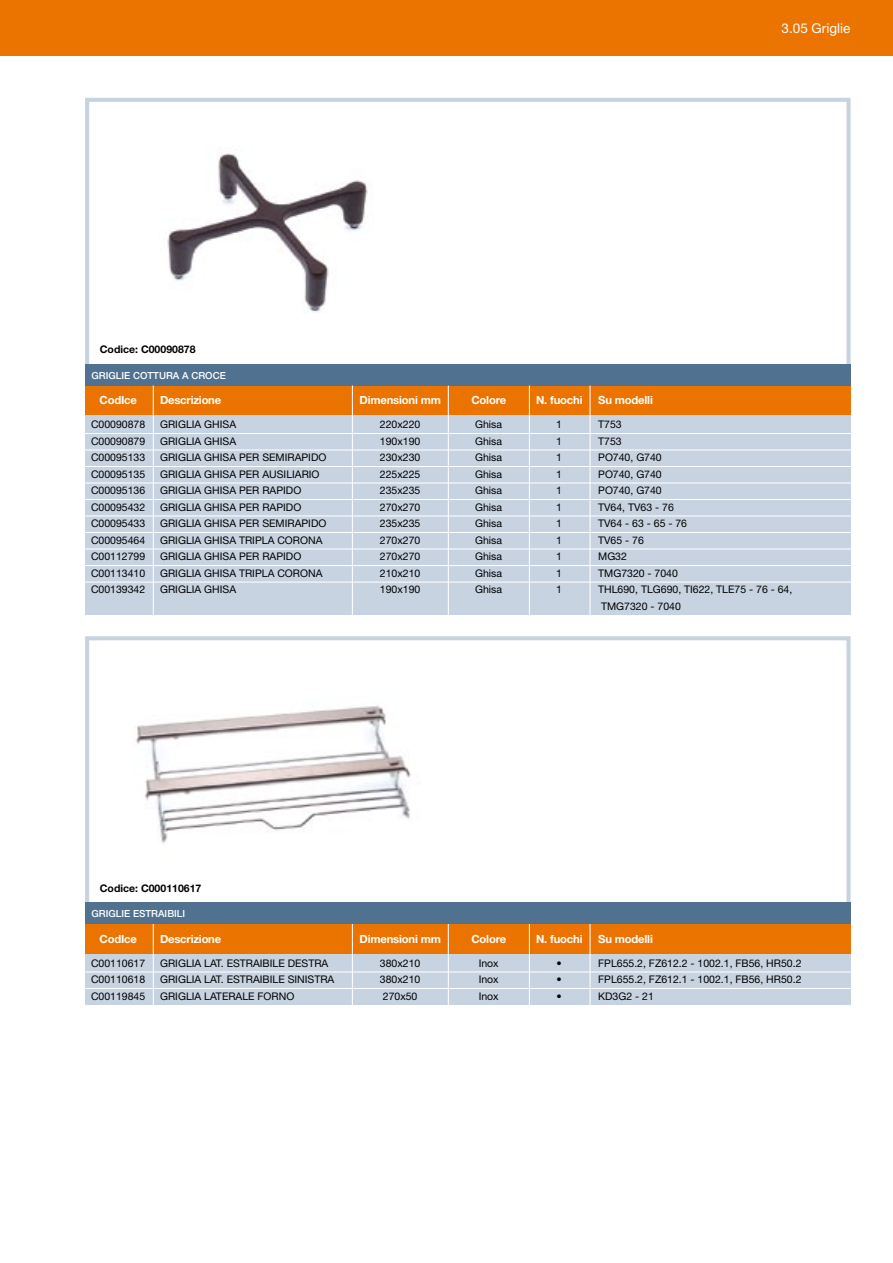
<style>
.page{position:relative;width:893px;height:1263px;background:#fff}
.page>*{position:absolute;margin:0;border:0;box-sizing:border-box;transform-origin:0 0}
.t1{font:13.5px "Helvetica Neue";color:#fff}
.t2{font:700 11.25px "Helvetica Neue";letter-spacing:-.015em;color:#fff}
.t3{font:10.5px/16.5px "Helvetica Neue";color:#000}
.t4{font:700 10.5px "Helvetica Neue";color:#000}
.t5{font:500 9.75px "Helvetica Neue";color:#fff}
</style>
<div class="page">
<div style="left:0;top:0;width:893px;height:55px;background:#eb7400"></div>
<img style="left:167px;top:153px;width:201px;height:160px">
<div style="left:85px;top:98px;width:765px;height:271px;border:4px solid #c7d3e0"></div>
<div style="left:85px;top:415px;width:765px;height:200px;background:#c7d3e0"></div>
<div style="left:85px;top:386px;width:765px;height:29px;background:#eb7400"></div>
<div style="left:85px;top:364px;width:765px;height:22px;background:#50718f"></div>
<hr style="left:85px;top:433px;width:766px;height:1px;background:#fff">
<hr style="left:85px;top:449px;width:766px;height:1px;background:#fff">
<hr style="left:85px;top:466px;width:766px;height:1px;background:#fff">
<hr style="left:85px;top:482px;width:766px;height:1px;background:#fff">
<hr style="left:85px;top:499px;width:766px;height:1px;background:#fff">
<hr style="left:85px;top:532px;width:766px;height:1px;background:#fff">
<hr style="left:85px;top:548px;width:766px;height:1px;background:#fff">
<hr style="left:85px;top:515px;width:766px;height:1px;background:#fff">
<hr style="left:85px;top:565px;width:766px;height:1px;background:#fff">
<hr style="left:153px;top:386px;width:1px;height:229px;background:#fff">
<hr style="left:448px;top:386px;width:1px;height:229px;background:#fff">
<hr style="left:352px;top:386px;width:1px;height:229px;background:#fff">
<hr style="left:529px;top:386px;width:1px;height:229px;background:#fff">
<hr style="left:589px;top:386px;width:2px;height:229px;background:#fff">
<hr style="left:85px;top:581px;width:766px;height:2px;background:#fff">
<img style="left:135px;top:705px;width:277px;height:139px">
<div style="left:85px;top:636px;width:765px;height:271px;border:4px solid #c7d3e0"></div>
<div style="left:85px;top:953px;width:765px;height:52px;background:#c7d3e0"></div>
<div style="left:85px;top:924px;width:765px;height:30px;background:#eb7400"></div>
<div style="left:85px;top:903px;width:765px;height:21px;background:#50718f"></div>
<hr style="left:85px;top:971px;width:766px;height:1px;background:#fff">
<hr style="left:85px;top:988px;width:766px;height:1px;background:#fff">
<hr style="left:153px;top:924px;width:1px;height:82px;background:#fff">
<hr style="left:448px;top:924px;width:1px;height:82px;background:#fff">
<hr style="left:352px;top:924px;width:1px;height:82px;background:#fff">
<hr style="left:529px;top:924px;width:1px;height:82px;background:#fff">
<hr style="left:589px;top:924px;width:2px;height:82px;background:#fff">
<p class="t4" style="left:100px;top:343px;width:97px">Codice: C00090878</p>
<p class="t1" style="left:782px;top:20px;width:70px">3.05 Griglie</p>
<p class="t5" style="left:91px;top:369px;width:136px">GRIGLIE COTTURA A CROCE</p>
<p class="t2" style="left:99px;top:393px;width:39px">CodIce</p>
<p class="t2" style="left:160px;top:393px;width:63px">Descrizione</p>
<p class="t2" style="left:360px;top:393px;width:83px">Dimensioni mm</p>
<p class="t2" style="left:471px;top:393px;width:36px">Colore</p>
<p class="t2" style="left:536px;top:393px;width:48px">N. fuochi</p>
<p class="t2" style="left:598px;top:393px;width:56px">Su modelli</p>
<p class="t3" style="left:91px;top:416px;width:56px">C00090878</p>
<p class="t3" style="left:160px;top:416px;width:78px">GRIGLIA GHISA</p>
<p class="t3" style="left:380px;top:416px;width:42px">220x220</p>
<p class="t3" style="left:475px;top:416px;width:29px">Ghisa</p>
<p class="t3" style="left:556px;top:416px;width:7px">1</p>
<p class="t3" style="left:598px;top:416px;width:25px">T753</p>
<p class="t3" style="left:91px;top:433px;width:56px">C00090879</p>
<p class="t3" style="left:160px;top:433px;width:78px">GRIGLIA GHISA</p>
<p class="t3" style="left:380px;top:433px;width:42px">190x190</p>
<p class="t3" style="left:475px;top:433px;width:29px">Ghisa</p>
<p class="t3" style="left:556px;top:433px;width:7px">1</p>
<p class="t3" style="left:598px;top:433px;width:25px">T753</p>
<p class="t3" style="left:91px;top:449px;width:56px">C00095133</p>
<p class="t3" style="left:160px;top:449px;width:168px">GRIGLIA GHISA PER SEMIRAPIDO</p>
<p class="t3" style="left:380px;top:449px;width:42px">230x230</p>
<p class="t3" style="left:475px;top:449px;width:29px">Ghisa</p>
<p class="t3" style="left:556px;top:449px;width:7px">1</p>
<p class="t3" style="left:598px;top:449px;width:65px">PO740, G740</p>
<p class="t3" style="left:91px;top:466px;width:56px">C00095135</p>
<p class="t3" style="left:160px;top:466px;width:161px">GRIGLIA GHISA PER AUSILIARIO</p>
<p class="t3" style="left:380px;top:466px;width:42px">225x225</p>
<p class="t3" style="left:475px;top:466px;width:29px">Ghisa</p>
<p class="t3" style="left:556px;top:466px;width:7px">1</p>
<p class="t3" style="left:598px;top:466px;width:65px">PO740, G740</p>
<p class="t3" style="left:91px;top:482px;width:56px">C00095136</p>
<p class="t3" style="left:160px;top:482px;width:143px">GRIGLIA GHISA PER RAPIDO</p>
<p class="t3" style="left:380px;top:482px;width:42px">235x235</p>
<p class="t3" style="left:475px;top:482px;width:29px">Ghisa</p>
<p class="t3" style="left:556px;top:482px;width:7px">1</p>
<p class="t3" style="left:598px;top:482px;width:65px">PO740, G740</p>
<p class="t3" style="left:91px;top:499px;width:56px">C00095432</p>
<p class="t3" style="left:160px;top:499px;width:143px">GRIGLIA GHISA PER RAPIDO</p>
<p class="t3" style="left:380px;top:499px;width:42px">270x270</p>
<p class="t3" style="left:475px;top:499px;width:29px">Ghisa</p>
<p class="t3" style="left:556px;top:499px;width:7px">1</p>
<p class="t3" style="left:598px;top:499px;width:77px">TV64, TV63 - 76</p>
<p class="t3" style="left:91px;top:515px;width:56px">C00095433</p>
<p class="t3" style="left:160px;top:515px;width:168px">GRIGLIA GHISA PER SEMIRAPIDO</p>
<p class="t3" style="left:380px;top:515px;width:42px">235x235</p>
<p class="t3" style="left:475px;top:515px;width:29px">Ghisa</p>
<p class="t3" style="left:556px;top:515px;width:7px">1</p>
<p class="t3" style="left:598px;top:515px;width:90px">TV64 - 63 - 65 - 76</p>
<p class="t3" style="left:91px;top:532px;width:56px">C00095464</p>
<p class="t3" style="left:160px;top:532px;width:164px">GRIGLIA GHISA TRIPLA CORONA</p>
<p class="t3" style="left:380px;top:532px;width:42px">270x270</p>
<p class="t3" style="left:475px;top:532px;width:29px">Ghisa</p>
<p class="t3" style="left:556px;top:532px;width:7px">1</p>
<p class="t3" style="left:598px;top:532px;width:47px">TV65 - 76</p>
<p class="t3" style="left:91px;top:548px;width:56px">C00112799</p>
<p class="t3" style="left:160px;top:548px;width:143px">GRIGLIA GHISA PER RAPIDO</p>
<p class="t3" style="left:380px;top:548px;width:42px">270x270</p>
<p class="t3" style="left:475px;top:548px;width:29px">Ghisa</p>
<p class="t3" style="left:556px;top:548px;width:7px">1</p>
<p class="t3" style="left:598px;top:548px;width:30px">MG32</p>
<p class="t3" style="left:91px;top:565px;width:56px">C00113410</p>
<p class="t3" style="left:160px;top:565px;width:164px">GRIGLIA GHISA TRIPLA CORONA</p>
<p class="t3" style="left:380px;top:565px;width:42px">210x210</p>
<p class="t3" style="left:475px;top:565px;width:29px">Ghisa</p>
<p class="t3" style="left:556px;top:565px;width:7px">1</p>
<p class="t3" style="left:598px;top:565px;width:81px">TMG7320 - 7040</p>
<p class="t3" style="left:91px;top:581px;width:56px">C00139342</p>
<p class="t3" style="left:160px;top:581px;width:78px">GRIGLIA GHISA</p>
<p class="t3" style="left:380px;top:581px;width:42px">190x190</p>
<p class="t3" style="left:475px;top:581px;width:29px">Ghisa</p>
<p class="t3" style="left:556px;top:581px;width:7px">1</p>
<p class="t3" style="left:598px;top:581px;width:196px">THL690, TLG690, TI622, TLE75 - 76 - 64,<br>TMG7320 - 7040</p>
<p class="t4" style="left:100px;top:881px;width:103px">Codice: C000110617</p>
<p class="t5" style="left:91px;top:908px;width:95px">GRIGLIE ESTRAIBILI</p>
<p class="t2" style="left:99px;top:932px;width:39px">CodIce</p>
<p class="t2" style="left:160px;top:932px;width:63px">Descrizione</p>
<p class="t2" style="left:360px;top:932px;width:83px">Dimensioni mm</p>
<p class="t2" style="left:471px;top:932px;width:36px">Colore</p>
<p class="t2" style="left:536px;top:932px;width:48px">N. fuochi</p>
<p class="t2" style="left:598px;top:932px;width:56px">Su modelli</p>
<p class="t3" style="left:91px;top:955px;width:56px">C00110617</p>
<p class="t3" style="left:160px;top:955px;width:170px">GRIGLIA LAT. ESTRAIBILE DESTRA</p>
<p class="t3" style="left:380px;top:955px;width:42px">380x210</p>
<p class="t3" style="left:479px;top:955px;width:22px">Inox</p>
<p class="t3" style="left:557px;top:955px;width:7px">•</p>
<p class="t3" style="left:598px;top:955px;width:205px">FPL655.2, FZ612.2 - 1002.1, FB56, HR50.2</p>
<p class="t3" style="left:91px;top:971px;width:56px">C00110618</p>
<p class="t3" style="left:160px;top:971px;width:176px">GRIGLIA LAT. ESTRAIBILE SINISTRA</p>
<p class="t3" style="left:380px;top:971px;width:42px">380x210</p>
<p class="t3" style="left:479px;top:971px;width:22px">Inox</p>
<p class="t3" style="left:557px;top:971px;width:7px">•</p>
<p class="t3" style="left:598px;top:971px;width:205px">FPL655.2, FZ612.1 - 1002.1, FB56, HR50.2</p>
<p class="t3" style="left:91px;top:988px;width:56px">C00119845</p>
<p class="t3" style="left:160px;top:988px;width:136px">GRIGLIA LATERALE FORNO</p>
<p class="t3" style="left:383px;top:988px;width:36px">270x50</p>
<p class="t3" style="left:479px;top:988px;width:22px">Inox</p>
<p class="t3" style="left:557px;top:988px;width:7px">•</p>
<p class="t3" style="left:598px;top:988px;width:57px">KD3G2 - 21</p>
</div>
